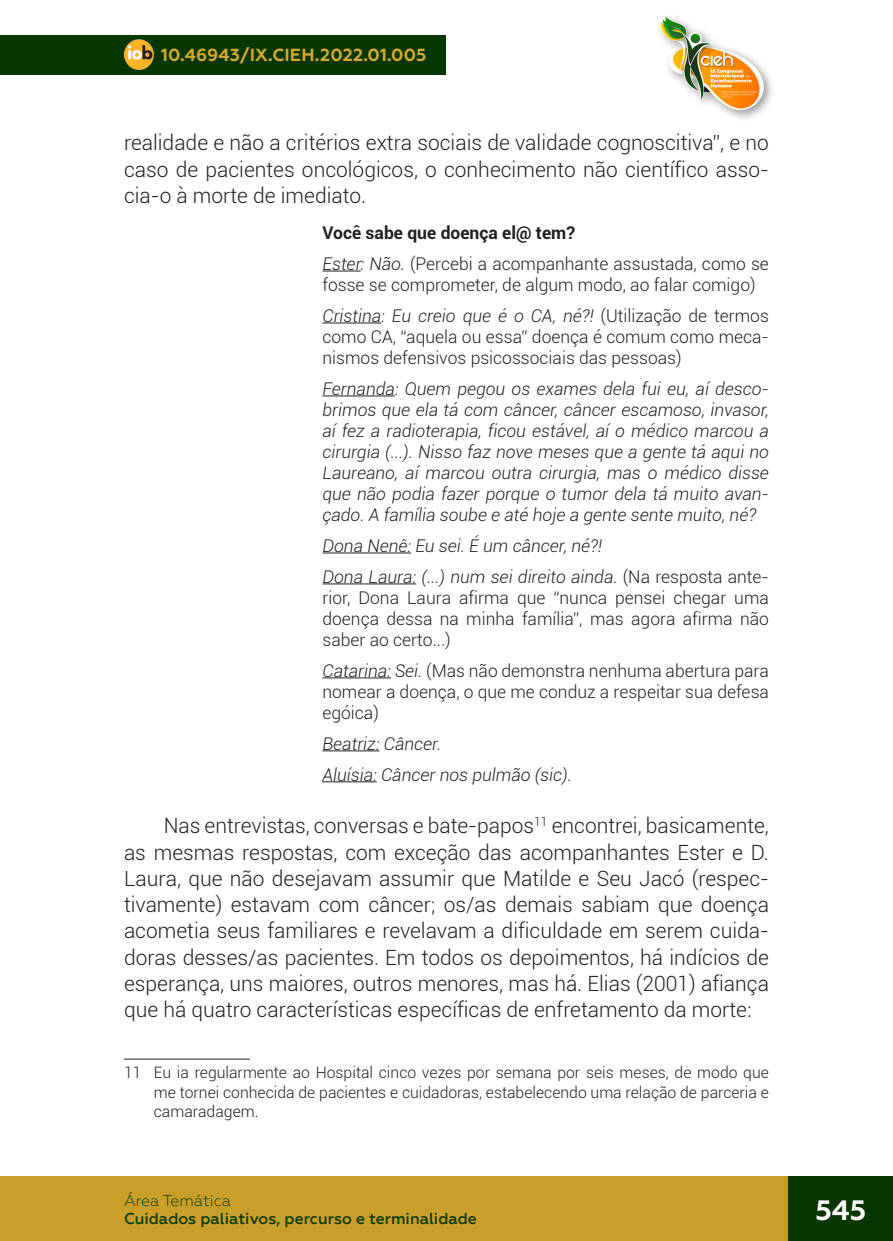
<style>
.page{position:relative;width:893px;height:1241px;background:#fff}
.page>*{position:absolute;margin:0;border:0;box-sizing:border-box;transform-origin:0 0}
.t1{font:700 28px "Geometria";color:#fff}
._6_CORPO{font:300 21px/26.2px "Roboto";color:#231f20;text-align:justify}
._7_CITACAO{font:300 17.5px/21px "Roboto";color:#231f20;text-align:justify}
._7_CITACAO-2{font:italic 300 17.5px/21px "Roboto";color:#231f20;text-align:justify}
.t2{font:700 17.5px "Geometria";letter-spacing:.01em;color:#d2a935}
._7_CITACAO-3{font:700 17.5px "Roboto";color:#231f20}
._12_RODAPE{font:300 15.75px/19.2px "Roboto";color:#231f20;text-align:justify}
.t3{font:500 15.75px "Geometria";color:#083600}
.t4{font:300 15.75px "Geometria";color:#083600}
.s1{font-style:italic}
</style>
<div class="page">
<div style="left:0;top:1176px;width:893px;height:64px;background:#c89f2b"></div>
<hr style="left:322px;top:270px;width:39px;height:1px;background:#231f20">
<hr style="left:322px;top:322px;width:59px;height:1px;background:#231f20">
<hr style="left:322px;top:395px;width:73px;height:1px;background:#231f20">
<hr style="left:322px;top:552px;width:89px;height:1px;background:#231f20">
<hr style="left:322px;top:583px;width:94px;height:1px;background:#231f20">
<hr style="left:322px;top:677px;width:69px;height:1px;background:#231f20">
<hr style="left:322px;top:750px;width:57px;height:1px;background:#231f20">
<hr style="left:322px;top:781px;width:55px;height:1px;background:#231f20">
<hr style="left:124px;top:1058px;width:126px;height:1px;background:#231f20">
<div style="left:0;top:35px;width:446px;height:39px;background:#083600"></div>
<img style="left:124px;top:40px;width:30px;height:29px">
<div style="left:789px;top:1176px;width:104px;height:64px;background:#083600"></div>
<div style="left:655px;top:12px;width:121px;height:111px;background:#231f20;opacity:.5"></div>
<img style="left:656px;top:12px;width:113px;height:100px">
<p class="t2" style="left:161px;top:45px;width:267px">10.46943/IX.CIEH.2022.01.005</p>
<p class="_6_CORPO" style="left:124px;top:129px;width:646px">realidade e não a critérios extra sociais de validade cognoscitiva”, e no caso de pacientes oncológicos, o conhecimento não científico asso&shy;cia-o à morte de imediato.</p>
<p class="_7_CITACAO-3" style="left:322px;top:220px;width:254px">Você sabe que doença el@ tem?</p>
<p class="_7_CITACAO" style="left:322px;top:252px;width:448px"><span class="s1">Ester: Não.</span> (Percebi a acompanhante assustada, como se fosse se comprometer, de algum modo, ao falar comigo)</p>
<p class="_7_CITACAO" style="left:322px;top:304px;width:448px"><span class="s1">Cristina: Eu creio que é o CA, né?!</span> (Utilização de termos como CA, “aquela ou essa” doença é comum como meca&shy;nismos defensivos psicossociais das pessoas)</p>
<p class="_7_CITACAO-2" style="left:322px;top:377px;width:448px">Fernanda: Quem pegou os exames dela fui eu, aí desco&shy;brimos que ela tá com câncer, câncer escamoso, invasor, aí fez a radioterapia, ficou estável, aí o médico marcou a cirurgia (...). Nisso faz nove meses que a gente tá aqui no Laureano, aí marcou outra cirurgia, mas o médico disse que não podia fazer porque o tumor dela tá muito avan&shy;çado. A família soube e até hoje a gente sente muito, né?</p>
<p class="_7_CITACAO-2" style="left:322px;top:534px;width:281px">Dona Nenê: Eu sei. É um câncer, né?!</p>
<p class="_7_CITACAO" style="left:322px;top:565px;width:448px"><span class="s1">Dona Laura: (...) num sei direito ainda.</span> (Na resposta ante&shy;rior, Dona Laura afirma que “nunca pensei chegar uma doença dessa na minha família”, mas agora afirma não saber ao certo...)</p>
<p class="_7_CITACAO" style="left:322px;top:659px;width:448px"><span class="s1">Catarina: Sei.</span> (Mas não demonstra nenhuma abertura para nomear a doença, o que me conduz a respeitar sua defesa egóica)</p>
<p class="_7_CITACAO-2" style="left:322px;top:732px;width:120px">Beatriz: Câncer.</p>
<p class="_7_CITACAO-2" style="left:322px;top:763px;width:251px">Aluísia: Câncer nos pulmão (sic).</p>
<p class="_6_CORPO" style="left:124px;top:811px;width:646px;text-indent:40px">Nas entrevistas, conversas e bate-papos<sup>11</sup> encontrei, basicamente, as mesmas respostas, com exceção das acompanhantes Ester e D.<br>Laura, que não desejavam assumir que Matilde e Seu Jacó (respec&shy;tivamente) estavam com câncer; os/as demais sabiam que doença acometia seus familiares e revelavam a dificuldade em serem cuida&shy;doras desses/as pacientes. Em todos os depoimentos, há indícios de esperança, uns maiores, outros menores, mas há. Elias (2001) afiança que há quatro características específicas de enfretamento da morte:</p>
<p class="_12_RODAPE" style="left:154px;top:1062px;width:617px;text-indent:-30px">11 Eu ia regularmente ao Hospital cinco vezes por semana por seis meses, de modo que me tornei conhecida de pacientes e cuidadoras, estabelecendo uma relação de parceria e camaradagem.</p>
<p class="t4" style="left:124px;top:1191px;width:109px">Área Temática</p>
<p class="t3" style="left:124px;top:1208px;width:354px">Cuidados paliativos, percurso e terminalidade</p>
<h1 class="t1" style="left:815px;top:1192px;width:52px">545</h1>
</div>
